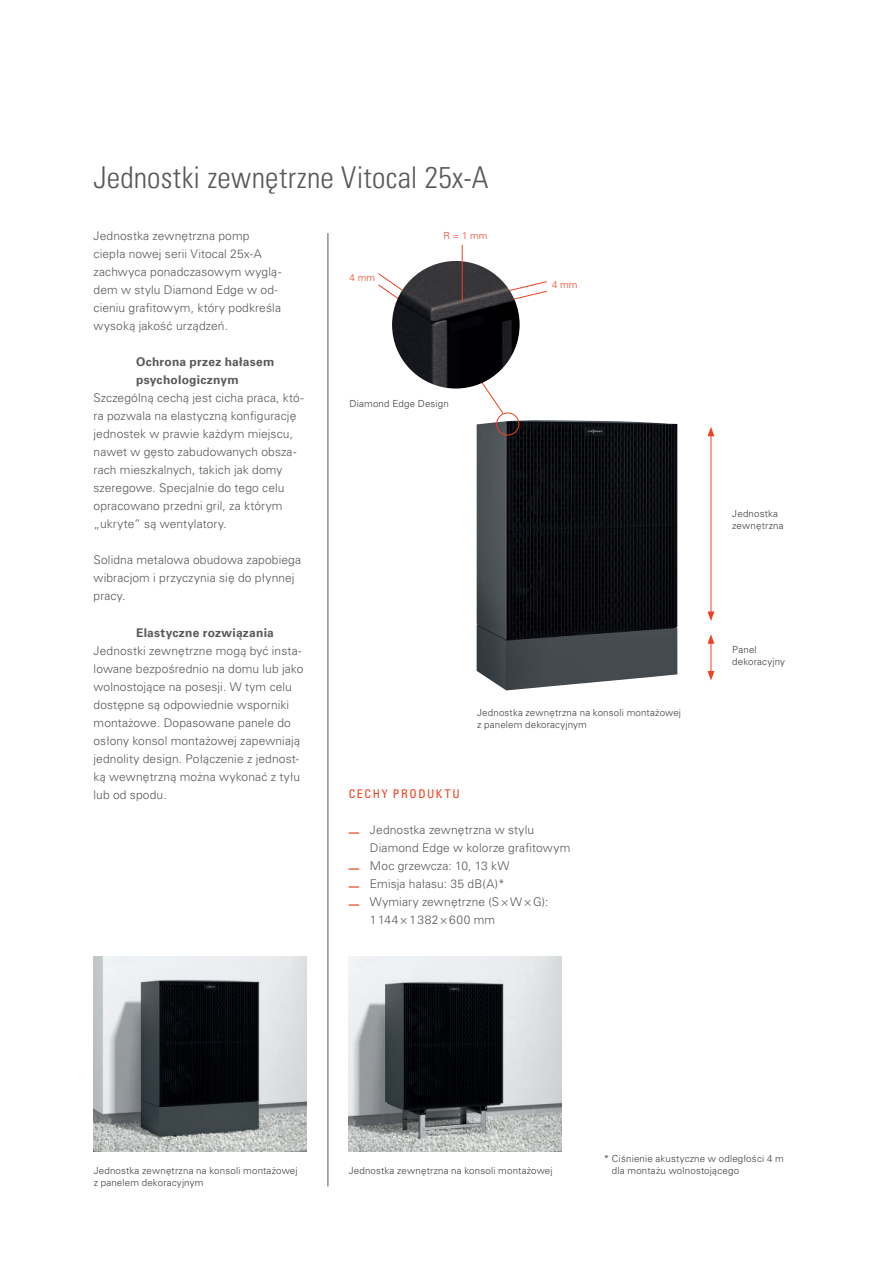
<style>
.page{position:relative;width:893px;height:1263px;background:#fff}
.page>*{position:absolute;margin:0;border:0;box-sizing:border-box;transform-origin:0 0}
.t1{font:30px "Univers LTCYR 47 Light Cond";letter-spacing:.01em;color:#57585a}
.t2{font:300 12px/18px "Univers LTCYR 45";letter-spacing:.01em;color:#57585a}
.t3{font:700 12px/18px "Univers LTCYR 65";letter-spacing:.02em;color:#57585a}
.t4{font:300 12px "Univers LTCYR 45";letter-spacing:.045em;color:#57585a}
.t5{font:condensed 12px "Univers LTCYR 57";letter-spacing:.135em;color:#ef4222}
.t6{font:300 9.75px/12px "Univers LTCYR 45";letter-spacing:.02em;color:#3e3e3f}
.t7{font:300 9.75px "Univers LTCYR 45";color:#ef4222}
</style>
<div class="page">
<img style="left:94px;top:957px;width:212px;height:194px">
<img style="left:349px;top:957px;width:212px;height:194px">
<hr style="left:328px;top:233px;width:1px;height:953px;background:#57585a">
<img style="left:476px;top:420px;width:202px;height:270px">
<hr style="left:711px;top:434px;width:1px;height:180px;background:#ef4222">
<svg style="left:707px;top:427px;width:7px;height:9px"></svg>
<svg style="left:707px;top:611px;width:7px;height:10px"></svg>
<hr style="left:711px;top:641px;width:1px;height:32px;background:#ef4222">
<svg style="left:707px;top:634px;width:7px;height:10px"></svg>
<svg style="left:707px;top:671px;width:7px;height:9px"></svg>
<svg style="left:480px;top:380px;width:24px;height:34px"></svg>
<div style="left:496px;top:413px;width:23px;height:22px;border:1px solid #ef4222;border-radius:50%"></div>
<svg style="left:378px;top:273px;width:40px;height:44px"></svg>
<svg style="left:507px;top:281px;width:40px;height:19px"></svg>
<img style="left:392px;top:261px;width:128px;height:127px;border-radius:64px">
<hr style="left:462px;top:245px;width:1px;height:56px;background:#ef4222">
<h1 class="t1" style="left:94px;top:157px;width:396px">Jednostki zewnętrzne Vitocal 25x-A</h1>
<p class="t2" style="left:94px;top:227px;width:189px">Jednostka zewnętrzna pomp ciepła nowej serii Vitocal 25x-A zachwyca ponadczasowym wyglą&shy;dem w stylu Diamond Edge w od&shy;cieniu grafitowym, który podkreśla wysoką jakość urządzeń.</p>
<p class="t3" style="left:136px;top:353px;width:140px">Ochrona przez hałasem psychologicznym</p>
<p class="t2" style="left:94px;top:389px;width:212px">Szczególną cechą jest cicha praca, któ&shy;ra pozwala na elastyczną konfigurację jednostek w prawie każdym miejscu, nawet w gęsto zabudowanych obsza&shy;rach mieszkalnych, takich jak domy szeregowe. Specjalnie do tego celu opracowano przedni gril, za którym „ukryte” są wentylatory.</p>
<p class="t2" style="left:94px;top:551px;width:209px">Solidna metalowa obudowa zapobiega wibracjom i przyczynia się do płynnej pracy.</p>
<p class="t3" style="left:136px;top:623px;width:139px">Elastyczne rozwiązania</p>
<p class="t2" style="left:94px;top:641px;width:211px">Jednostki zewnętrzne mogą być insta&shy;lowane bezpośrednio na domu lub jako wolnostojące na posesji. W tym celu dostępne są odpowiednie wsporniki montażowe. Dopasowane panele do osłony konsol montażowej zapewniają jednolity design. Połączenie z jednost&shy;ką wewnętrzną można wykonać z tyłu lub od spodu.</p>
<p class="t7" style="left:350px;top:271px;width:27px">4 mm</p>
<p class="t7" style="left:444px;top:229px;width:45px">R = 1 mm</p>
<p class="t6" style="left:350px;top:397px;width:101px">Diamond Edge Design</p>
<p class="t7" style="left:552px;top:278px;width:27px">4 mm</p>
<p class="t6" style="left:477px;top:706px;width:205px">Jednostka zewnętrzna na konsoli montażowej z panelem dekoracyjnym</p>
<p class="t5" style="left:349px;top:786px;width:113px">CECHY PRODUKTU</p>
<p class="t2" style="left:349px;top:820px;width:187px"><sup>_</sup> Jednostka zewnętrzna w stylu</p>
<p class="t2" style="left:370px;top:838px;width:202px">Diamond Edge w kolorze grafitowym</p>
<p class="t2" style="left:349px;top:856px;width:162px"><sup>_</sup> Moc grzewcza: 10, 13 kW</p>
<p class="t2" style="left:349px;top:874px;width:158px"><sup>_</sup> Emisja hałasu: 35 dB(A)*</p>
<p class="t2" style="left:349px;top:892px;width:201px"><sup>_</sup> Wymiary zewnętrzne (S×W×G):</p>
<p class="t4" style="left:370px;top:912px;width:127px">1144×1382×600 mm</p>
<p class="t6" style="left:732px;top:507px;width:53px">Jednostka zewnętrzna</p>
<p class="t6" style="left:732px;top:643px;width:54px">Panel dekoracyjny</p>
<p class="t6" style="left:94px;top:1165px;width:205px">Jednostka zewnętrzna na konsoli montażowej z panelem dekoracyjnym</p>
<p class="t6" style="left:349px;top:1165px;width:205px">Jednostka zewnętrzna na konsoli montażowej</p>
<p class="t6" style="left:612px;top:1153px;width:173px;text-indent:-8px">* Ciśnienie akustyczne w odległości 4 m dla montażu wolnostojącego</p>
</div>
